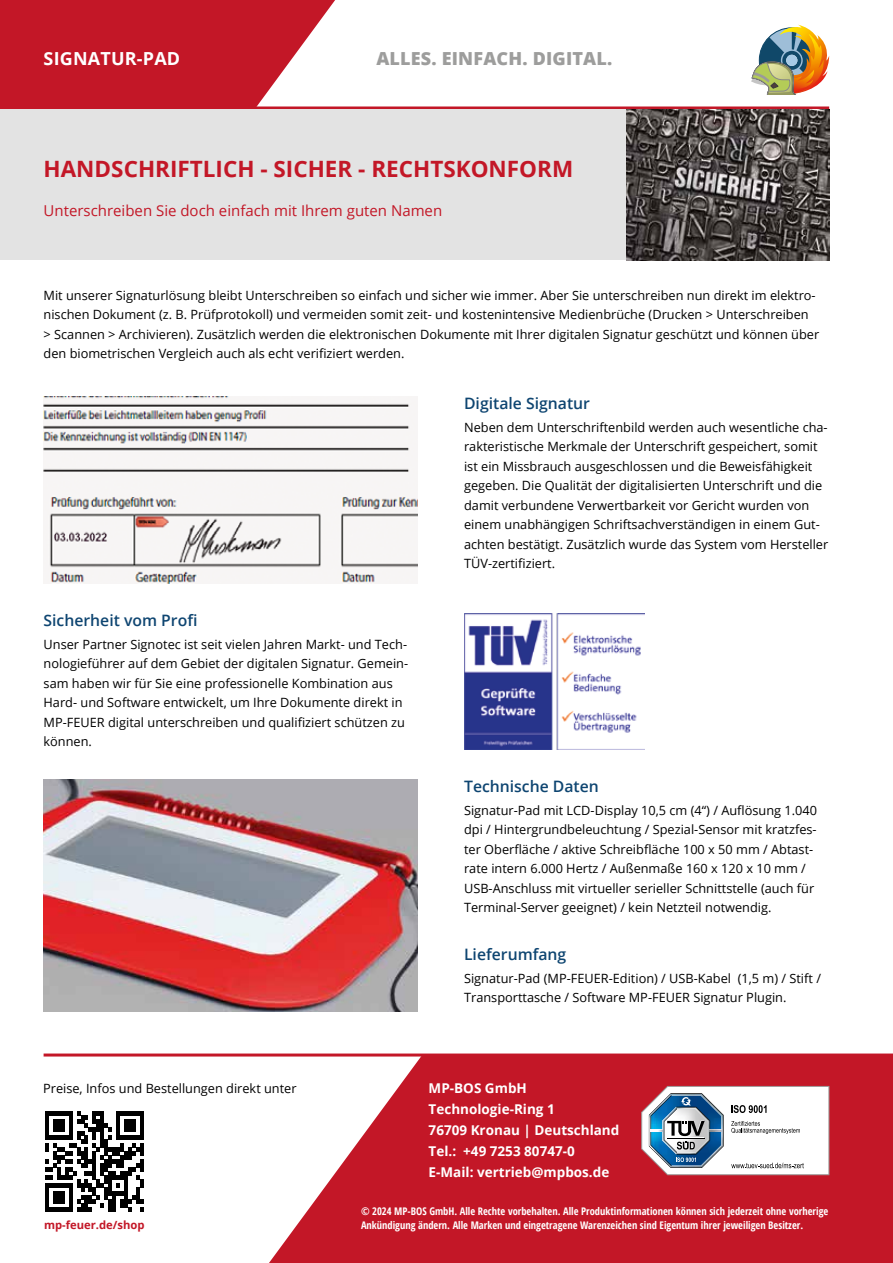
<style>
.page{position:relative;width:893px;height:1263px;background:#fff}
.page>*{position:absolute;margin:0;border:0;box-sizing:border-box;transform-origin:0 0}
.t1{font:700 22.5px "Open Sans";color:#c31727}
.t2{font:800 18px "Open Sans";letter-spacing:.01em;color:#9d9d9c}
.t3{font:700 18px "Open Sans";letter-spacing:.01em;color:#fff}
.t4{font:600 15.75px "Open Sans";color:#0e4571}
.t5{font:15px "Open Sans";color:#c31727}
.t6{font:700 13.5px/21px "Open Sans";color:#fff}
.t7{font:12.75px/19.5px "Open Sans";color:#000}
.t8{font:700 11.25px "Open Sans";color:#c31727}
.t9{font:700 condensed 10.5px/13.5px "Open Sans";color:#fff}
</style>
<div class="page">
<svg style="left:269px;top:1056px;width:624px;height:207px;background:#cb3845"></svg>
<hr style="left:0;top:106px;width:829px;height:3px;background:#c31727">
<hr style="left:44px;top:1053px;width:849px;height:3px;background:#c31727">
<svg style="left:641px;top:1086px;width:188px;height:89px"></svg>
<svg style="left:751px;top:24px;width:79px;height:71px"></svg>
<div style="left:786px;top:55px;width:11px;height:11px;background:#a7c9e5;border-radius:50%"></div>
<svg style="left:0;top:0;width:335px;height:107px;background:#c93140"></svg>
<svg style="left:45px;top:1111px;width:99px;height:100px"></svg>
<div style="left:0;top:109px;width:829px;height:151px;background:#e3e3e3"></div>
<img style="left:627px;top:109px;width:202px;height:151px">
<img style="left:44px;top:396px;width:374px;height:188px">
<img style="left:464px;top:614px;width:181px;height:136px">
<img style="left:44px;top:779px;width:374px;height:233px">
<h2 class="t3" style="left:44px;top:46px;width:138px">SIGNATUR-PAD</h2>
<h2 class="t2" style="left:376px;top:45px;width:238px">ALLES. EINFACH. DIGITAL.</h2>
<h1 class="t1" style="left:44px;top:153px;width:531px">HANDSCHRIFTLICH - SICHER - RECHTSKONFORM</h1>
<p class="t5" style="left:44px;top:200px;width:400px">Unterschreiben Sie doch einfach mit Ihrem guten Namen</p>
<p class="t7" style="left:44px;top:285px;width:777px">Mit unserer Signaturlösung bleibt Unterschreiben so einfach und sicher wie immer. Aber Sie unterschreiben nun direkt im elektro&shy;nischen Dokument (z. B. Prüfprotokoll) und vermeiden somit zeit- und kostenintensive Medienbrüche (Drucken &gt; Unterschreiben<br>&gt; Scannen &gt; Archivieren). Zusätzlich werden die elektronischen Dokumente mit Ihrer digitalen Signatur geschützt und können über den biometrischen Vergleich auch als echt verifiziert werden.</p>
<p class="t4" style="left:464px;top:392px;width:127px">Digitale Signatur</p>
<p class="t4" style="left:44px;top:609px;width:155px">Sicherheit vom Profi</p>
<p class="t7" style="left:44px;top:634px;width:366px">Unser Partner Signotec ist seit vielen Jahren Markt- und Tech&shy;nologieführer auf dem Gebiet der digitalen Signatur. Gemein&shy;sam haben wir für Sie eine professionelle Kombination aus Hard- und Software entwickelt, um Ihre Dokumente direkt in MP-FEUER digital unterschreiben und qualifiziert schützen zu können.</p>
<p class="t7" style="left:464px;top:417px;width:366px">Neben dem Unterschriftenbild werden auch wesentliche cha&shy;rakteristische Merkmale der Unterschrift gespeichert, somit ist ein Missbrauch ausgeschlossen und die Beweisfähigkeit gegeben. Die Qualität der digitalisierten Unterschrift und die damit verbundene Verwertbarkeit vor Gericht wurden von einem unabhängigen Schriftsachverständigen in einem Gut&shy;achten bestätigt. Zusätzlich wurde das System vom Hersteller TÜV-zertifiziert.</p>
<p class="t4" style="left:464px;top:775px;width:136px">Technische Daten</p>
<p class="t7" style="left:464px;top:800px;width:355px">Signatur-Pad mit LCD-Display 10,5 cm (4“) / Auflösung 1.040 dpi / Hintergrundbeleuchtung / Spezial-Sensor mit kratzfes&shy;ter Oberfläche / aktive Schreibfläche 100 x 50 mm / Abtast&shy;rate intern 6.000 Hertz / Außenmaße 160 x 120 x 10 mm / USB-Anschluss mit virtueller serieller Schnittstelle (auch für Terminal-Server geeignet) / kein Netzteil notwendig.</p>
<p class="t4" style="left:464px;top:943px;width:104px">Lieferumfang</p>
<p class="t7" style="left:464px;top:968px;width:358px">Signatur-Pad (MP-FEUER-Edition) / USB-Kabel (1,5 m) / Stift /<br>Transporttasche / Software MP-FEUER Signatur Plugin.</p>
<p class="t7" style="left:43px;top:1078px;width:255px">Preise, Infos und Bestellungen direkt unter</p>
<p class="t8" style="left:44px;top:1217px;width:102px">mp-feuer.de/shop</p>
<p class="t6" style="left:429px;top:1077px;width:192px">MP-BOS GmbH<br>Technologie-Ring 1<br>76709 Kronau | Deutschland<br>Tel.: +49 7253 80747-0<br>E-Mail: vertrieb@mpbos.de</p>
<p class="t9" style="left:361px;top:1204px;width:469px">© 2024 MP-BOS GmbH. Alle Rechte vorbehalten. Alle Produktinformationen können sich jederzeit ohne vorherige<br>Ankündigung ändern. Alle Marken und eingetragene Warenzeichen sind Eigentum ihrer jeweiligen Besitzer.</p>
</div>
